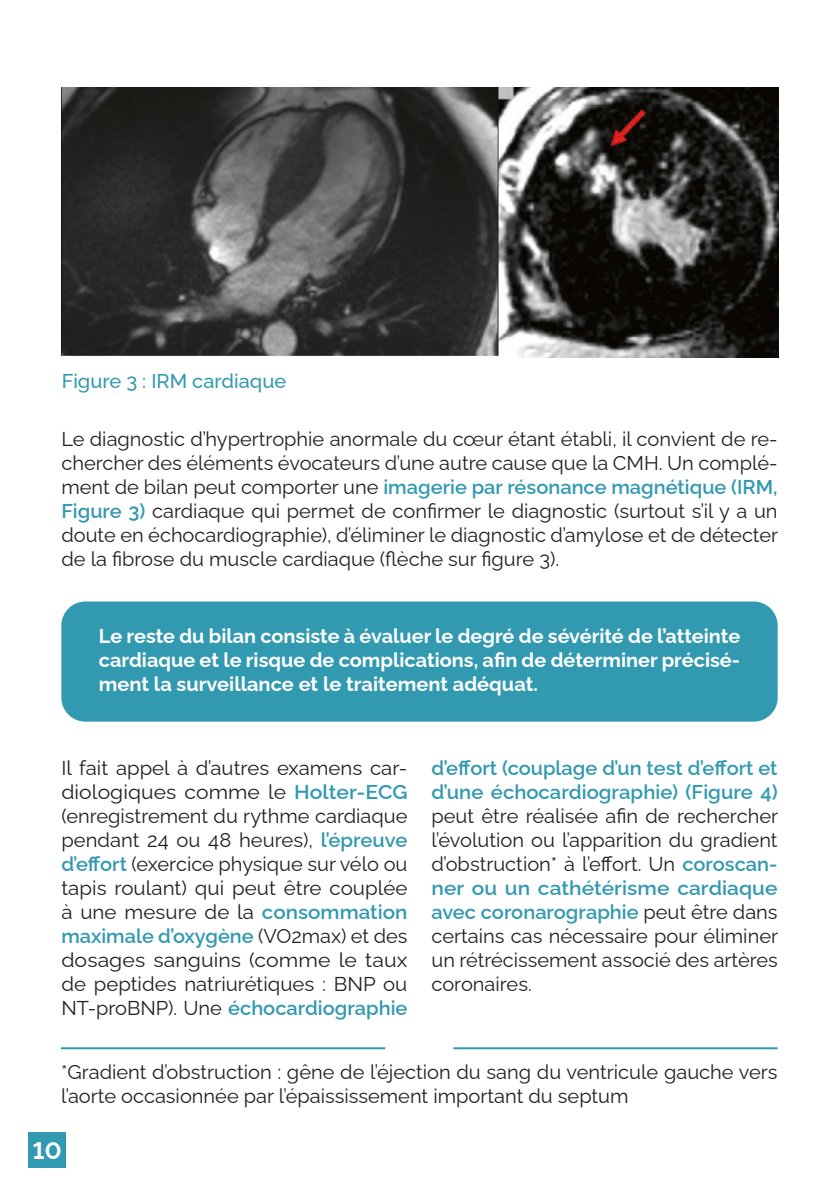
<style>
.page{position:relative;width:840px;height:1191px;background:#fff}
.page>*{position:absolute;margin:0;border:0;box-sizing:border-box;transform-origin:0 0}
.t1{font:700 24px "Raleway";color:#fff}
.t2{font:20px/24px "Raleway";color:#231f20;text-align:justify}
.t3{font:700 20px/24px "Raleway";color:#fff;text-align:justify}
.t4{font:500 20px "Raleway";color:#3199b0}
.s1{font-weight:600;color:#3199b0}
</style>
<div class="page">
<div style="left:28px;top:1132px;width:38px;height:36px;background:#3199b0"></div>
<img style="left:62px;top:88px;width:715px;height:269px">
<div style="left:61px;top:601px;width:716px;height:120px;background:#3199b0;border-radius:24px"></div>
<hr style="left:61px;top:1047px;width:324px;height:2px;background:#3199b0">
<hr style="left:453px;top:1047px;width:324px;height:2px;background:#3199b0">
<p class="t4" style="left:62px;top:366px;width:226px">Figure 3 : IRM cardiaque</p>
<p class="t2" style="left:61px;top:424px;width:718px">Le diagnostic d’hypertrophie anormale du cœur étant établi, il convient de re&shy;chercher des éléments évocateurs d’une autre cause que la CMH. Un complé&shy;ment de bilan peut comporter une <span class="s1">imagerie par résonance magnétique (IRM, Figure 3)</span> cardiaque qui permet de confirmer le diagnostic (surtout s’il y a un doute en échocardiographie), d’éliminer le diagnostic d’amylose et de détecter de la fibrose du muscle cardiaque (flèche sur figure 3).</p>
<p class="t3" style="left:99px;top:622px;width:642px">Le reste du bilan consiste à évaluer le degré de sévérité de l’atteinte cardiaque et le risque de complications, afin de déterminer précisé&shy;ment la surveillance et le traitement adéquat.</p>
<p class="t2" style="left:61px;top:753px;width:347px">Il fait appel à d’autres examens car&shy;diologiques comme le <span class="s1">Holter-ECG </span>(enregistrement du rythme cardiaque pendant 24 ou 48 heures), <span class="s1">l’épreuve d’effort</span> (exercice physique sur vélo ou tapis roulant) qui peut être couplée à une mesure de la <span class="s1">consommation maximale d’oxygène</span> (VO2max) et des dosages sanguins (comme le taux de peptides natriurétiques : BNP ou NT-proBNP). Une <span class="s1">échocardiographie</span></p>
<p class="t2" style="left:431px;top:753px;width:348px"><span class="s1">d’effort (couplage d’un test d’effort et d’une échocardiographie) (Figure 4) </span>peut être réalisée afin de rechercher l’évolution ou l’apparition du gradient d’obstruction* à l’effort. Un <span class="s1">coroscan&shy;ner ou un cathétérisme cardiaque avec coronarographie</span> peut être dans certains cas nécessaire pour éliminer un rétrécissement associé des artères coronaires.</p>
<p class="t2" style="left:61px;top:1057px;width:717px">*Gradient d’obstruction : gêne de l’éjection du sang du ventricule gauche vers l’aorte occasionnée par l’épaississement important du septum</p>
<p class="t1" style="left:33px;top:1132px;width:30px">10</p>
</div>
